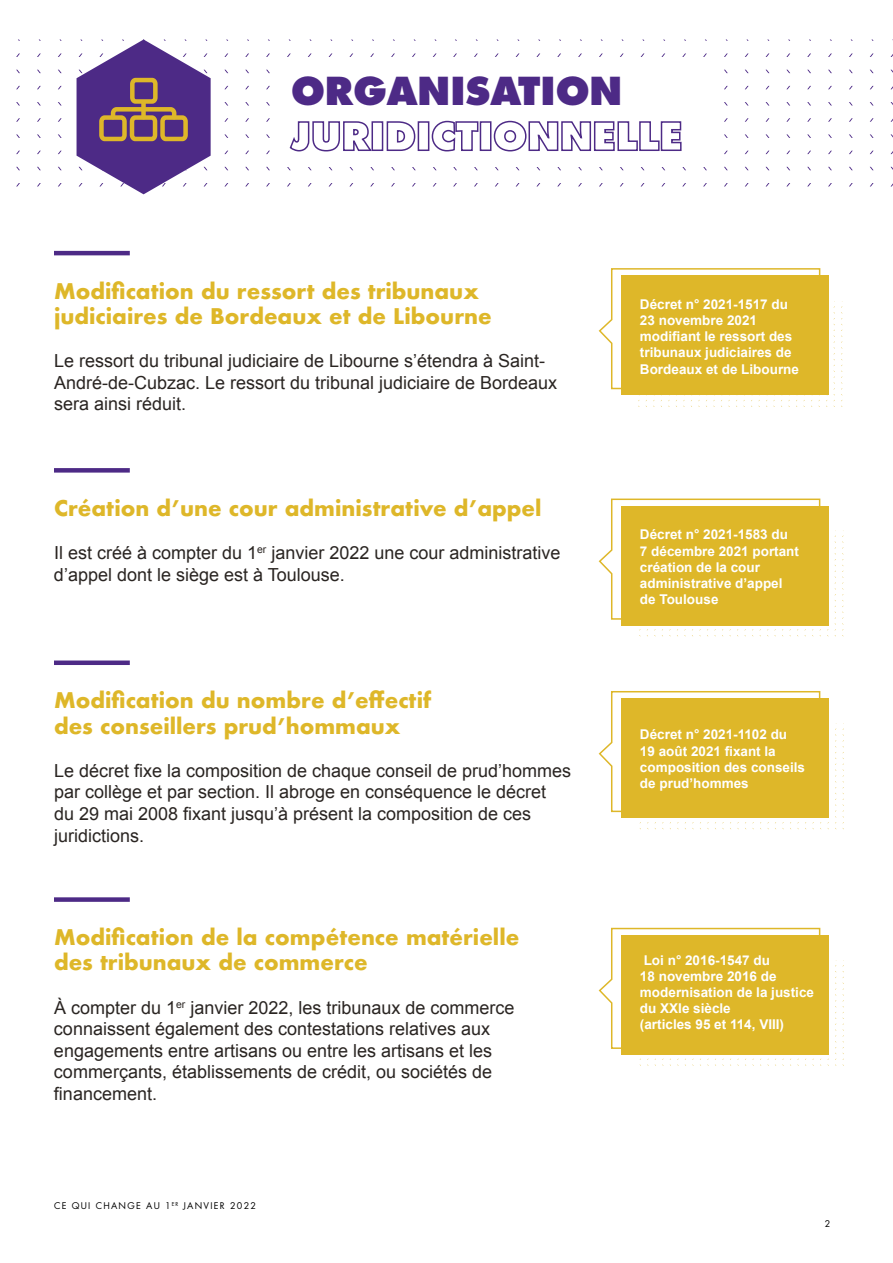
<style>
.page{position:relative;width:893px;height:1263px;background:#fff}
.page>*{position:absolute;margin:0;border:0;box-sizing:border-box;transform-origin:0 0}
.t1{font:800 37.5px/45px "Futura Std";color:#4d2a86}
.t2{font:700 21px/25.2px "Futura";color:#deb729}
.t3{font:18px/21.6px "Arial";color:#2a2522}
.t4{font:700 13.5px/16.2px "Arial";color:#fff}
.t5{font:9px "Futura Std";letter-spacing:.14em;color:#000}
</style>
<div class="page">
<svg style="left:826px;top:301px;width:9px;height:106px"></svg>
<svg style="left:841px;top:301px;width:2px;height:106px"></svg>
<svg style="left:835px;top:535px;width:1px;height:101px"></svg>
<svg style="left:842px;top:535px;width:2px;height:101px"></svg>
<svg style="left:835px;top:728px;width:9px;height:101px"></svg>
<svg style="left:835px;top:960px;width:9px;height:106px"></svg>
<div style="left:621px;top:276px;width:208px;height:119px;background:#deb729"></div>
<div style="left:621px;top:506px;width:208px;height:120px;background:#deb729"></div>
<div style="left:621px;top:698px;width:208px;height:120px;background:#deb729"></div>
<div style="left:621px;top:935px;width:208px;height:120px;background:#deb729"></div>
<svg style="left:598px;top:268px;width:223px;height:139px"></svg>
<svg style="left:598px;top:498px;width:223px;height:138px"></svg>
<svg style="left:598px;top:691px;width:223px;height:138px"></svg>
<svg style="left:598px;top:927px;width:223px;height:139px"></svg>
<svg style="left:77px;top:40px;width:134px;height:154px"></svg>
<div style="left:141px;top:103px;width:5px;height:14px;background:#deb729"></div>
<hr style="left:54px;top:251px;width:76px;height:4px;background:#4d2a86">
<div style="left:54px;top:468px;width:76px;height:5px;background:#4d2a86"></div>
<div style="left:54px;top:660px;width:76px;height:5px;background:#4d2a86"></div>
<div style="left:54px;top:897px;width:76px;height:5px;background:#4d2a86"></div>
<h1 class="t1" style="left:291px;top:69px;width:393px">ORGANISATION<br>JURIDICTIONNELLE</h1>
<p class="t2" style="left:54px;top:278px;width:439px">Modification du ressort des tribunaux judiciaires de Bordeaux et de Libourne</p>
<p class="t3" style="left:54px;top:350px;width:505px">Le ressort du tribunal judiciaire de Libourne s’étendra à Saint-<br>André-de-Cubzac. Le ressort du tribunal judiciaire de Bordeaux sera ainsi réduit.</p>
<p class="t2" style="left:54px;top:495px;width:489px">Création d’une cour administrative d’appel</p>
<p class="t3" style="left:54px;top:542px;width:508px">Il est créé à compter du 1<sup>er</sup> janvier 2022 une cour administrative d’appel dont le siège est à Toulouse.</p>
<p class="t2" style="left:54px;top:688px;width:379px">Modification du nombre d’effectif des conseillers prud’hommaux</p>
<p class="t3" style="left:54px;top:760px;width:519px">Le décret fixe la composition de chaque conseil de prud’hommes par collège et par section. Il abroge en conséquence le décret<br>du 29 mai 2008 fixant jusqu’à présent la composition de ces juridictions.</p>
<p class="t2" style="left:54px;top:925px;width:467px">Modification de la compétence matérielle des tribunaux de commerce</p>
<p class="t3" style="left:54px;top:997px;width:462px">À compter du 1<sup>er</sup> janvier 2022, les tribunaux de commerce connaissent également des contestations relatives aux engagements entre artisans ou entre les artisans et les commerçants, établissements de crédit, ou sociétés de financement.</p>
<p class="t5" style="left:54px;top:1200px;width:203px">CE QUI CHANGE AU 1<sup>ER</sup> JANVIER 2022</p>
<p class="t4" style="left:640px;top:296px;width:161px">Décret n° 2021-1517 du<br>23 novembre 2021 modifiant le ressort des tribunaux judiciaires de<br>Bordeaux et de Libourne</p>
<p class="t4" style="left:640px;top:527px;width:161px">Décret n° 2021-1583 du<br>7 décembre 2021 portant création de la cour administrative d’appel de Toulouse</p>
<p class="t4" style="left:640px;top:727px;width:167px">Décret n° 2021-1102 du<br>19 août 2021 fixant la composition des conseils de prud’hommes</p>
<p class="t4" style="left:640px;top:952px;width:176px">Loi n° 2016-1547 du<br>18 novembre 2016 de modernisation de la justice du XXIe siècle<br>(articles 95 et 114, VIII)</p>
<p class="t5" style="left:825px;top:1218px;width:7px">2</p>
</div>
